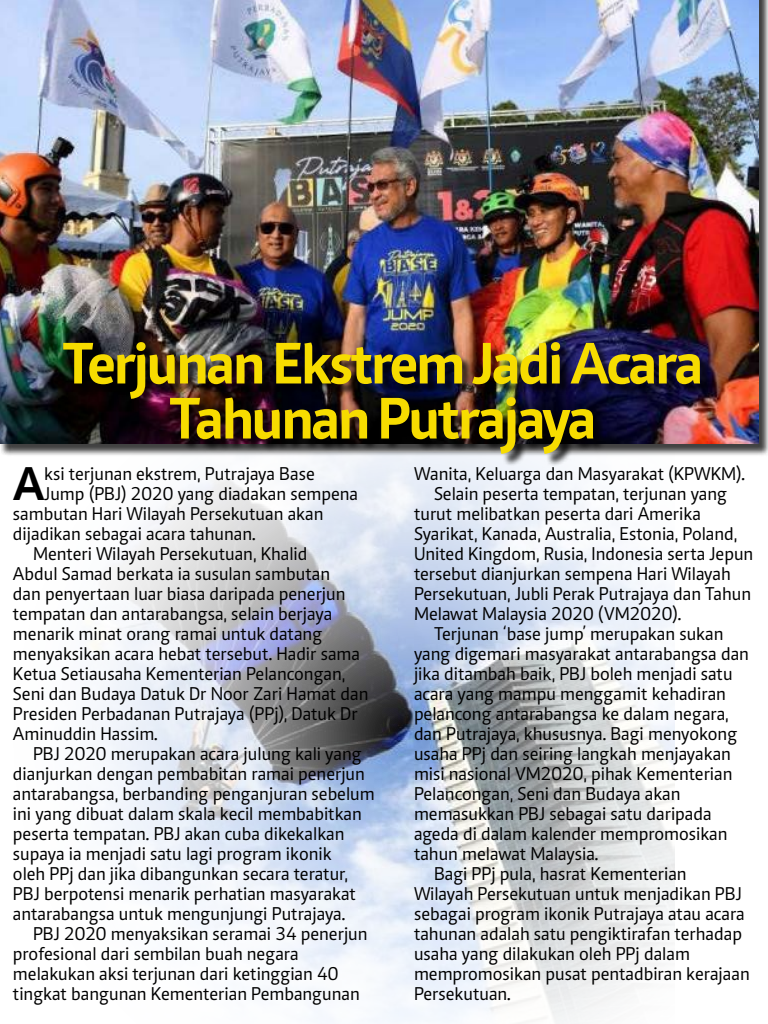
<style>
.page{position:relative;width:768px;height:1024px;background:#fff}
.page>*{position:absolute;margin:0;border:0;box-sizing:border-box;transform-origin:0 0}
.t1{font:700 60px/55px "Caput";letter-spacing:-.04em;color:#f7dc00;text-align:center}
.t2{font:700 48.5px "Caput";color:#000}
.t3{font:19px "Caput";color:#000}
</style>
<div class="page">
<img style="left:92px;top:466px;width:583px;height:558px">
<img style="left:0;top:0;width:758px;height:444px">
<div style="left:65px;top:343px;width:648px;height:123px;background:#000;opacity:.75"></div>
<h1 class="t1" style="left:63px;top:335px;width:642px">Terjunan Ekstrem Jadi Acara<br>Tahunan Putrajaya</h1>
<p class="t3" style="left:414px;top:463px;width:332px">Wanita, Keluarga dan Masyarakat (KPWKM).</p>
<p class="t3" style="left:434px;top:483px;width:295px">Selain peserta tempatan, terjunan yang</p>
<p class="t3" style="left:414px;top:503px;width:288px">turut melibatkan peserta dari Amerika</p>
<p class="t3" style="left:414px;top:523px;width:325px">Syarikat, Kanada, Australia, Estonia, Poland,</p>
<p class="t3" style="left:414px;top:543px;width:341px">United Kingdom, Rusia, Indonesia serta Jepun</p>
<p class="t3" style="left:414px;top:563px;width:318px">tersebut dianjurkan sempena Hari Wilayah</p>
<p class="t3" style="left:414px;top:583px;width:339px">Persekutuan, Jubli Perak Putrajaya dan Tahun</p>
<p class="t3" style="left:414px;top:603px;width:269px">Melawat Malaysia 2020 (VM2020).</p>
<p class="t3" style="left:434px;top:623px;width:291px">Terjunan ‘base jump’ merupakan sukan</p>
<p class="t3" style="left:414px;top:643px;width:337px">yang digemari masyarakat antarabangsa dan</p>
<p class="t3" style="left:414px;top:663px;width:320px">jika ditambah baik, PBJ boleh menjadi satu</p>
<p class="t3" style="left:414px;top:683px;width:314px">acara yang mampu menggamit kehadiran</p>
<p class="t3" style="left:414px;top:703px;width:316px">pelancong antarabangsa ke dalam negara,</p>
<p class="t3" style="left:414px;top:723px;width:325px">dan Putrajaya, khususnya. Bagi menyokong</p>
<p class="t3" style="left:414px;top:743px;width:318px">usaha PPj dan seiring langkah menjayakan</p>
<p class="t3" style="left:414px;top:763px;width:320px">misi nasional VM2020, pihak Kementerian</p>
<p class="t3" style="left:414px;top:783px;width:268px">Pelancongan, Seni dan Budaya akan</p>
<p class="t3" style="left:414px;top:803px;width:299px">memasukkan PBJ sebagai satu daripada</p>
<p class="t3" style="left:414px;top:823px;width:315px">ageda di dalam kalender mempromosikan</p>
<p class="t3" style="left:414px;top:843px;width:186px">tahun melawat Malaysia.</p>
<p class="t3" style="left:434px;top:863px;width:254px">Bagi PPj pula, hasrat Kementerian</p>
<p class="t3" style="left:414px;top:883px;width:329px">Wilayah Persekutuan untuk menjadikan PBJ</p>
<p class="t3" style="left:414px;top:903px;width:332px">sebagai program ikonik Putrajaya atau acara</p>
<p class="t3" style="left:414px;top:923px;width:330px">tahunan adalah satu pengiktirafan terhadap</p>
<p class="t3" style="left:414px;top:943px;width:277px">usaha yang dilakukan oleh PPj dalam</p>
<p class="t3" style="left:414px;top:963px;width:337px">mempromosikan pusat pentadbiran kerajaan</p>
<p class="t3" style="left:414px;top:983px;width:98px">Persekutuan.</p>
<h2 class="t2" style="left:13px;top:454px;width:33px">A</h2>
<p class="t3" style="left:44px;top:463px;width:272px">ksi terjunan ekstrem, Putrajaya Base</p>
<p class="t3" style="left:44px;top:483px;width:315px">Jump (PBJ) 2020 yang diadakan sempena</p>
<p class="t3" style="left:13px;top:503px;width:312px">sambutan Hari Wilayah Persekutuan akan</p>
<p class="t3" style="left:13px;top:523px;width:244px">dijadikan sebagai acara tahunan.</p>
<p class="t3" style="left:33px;top:543px;width:276px">Menteri Wilayah Persekutuan, Khalid</p>
<p class="t3" style="left:13px;top:563px;width:319px">Abdul Samad berkata ia susulan sambutan</p>
<p class="t3" style="left:13px;top:583px;width:334px">dan penyertaan luar biasa daripada penerjun</p>
<p class="t3" style="left:13px;top:603px;width:321px">tempatan dan antarabangsa, selain berjaya</p>
<p class="t3" style="left:13px;top:623px;width:311px">menarik minat orang ramai untuk datang</p>
<p class="t3" style="left:13px;top:643px;width:349px">menyaksikan acara hebat tersebut. Hadir sama</p>
<p class="t3" style="left:13px;top:663px;width:334px">Ketua Setiausaha Kementerian Pelancongan,</p>
<p class="t3" style="left:13px;top:683px;width:357px">Seni dan Budaya Datuk Dr Noor Zari Hamat dan</p>
<p class="t3" style="left:13px;top:703px;width:346px">Presiden Perbadanan Putrajaya (PPj), Datuk Dr</p>
<p class="t3" style="left:13px;top:723px;width:146px">Aminuddin Hassim.</p>
<p class="t3" style="left:33px;top:743px;width:330px">PBJ 2020 merupakan acara julung kali yang</p>
<p class="t3" style="left:13px;top:763px;width:354px">dianjurkan dengan pembabitan ramai penerjun</p>
<p class="t3" style="left:13px;top:783px;width:363px">antarabangsa, berbanding penganjuran sebelum</p>
<p class="t3" style="left:13px;top:803px;width:350px">ini yang dibuat dalam skala kecil membabitkan</p>
<p class="t3" style="left:13px;top:823px;width:333px">peserta tempatan. PBJ akan cuba dikekalkan</p>
<p class="t3" style="left:13px;top:843px;width:320px">supaya ia menjadi satu lagi program ikonik</p>
<p class="t3" style="left:13px;top:863px;width:337px">oleh PPj dan jika dibangunkan secara teratur,</p>
<p class="t3" style="left:13px;top:883px;width:345px">PBJ berpotensi menarik perhatian masyarakat</p>
<p class="t3" style="left:13px;top:903px;width:334px">antarabangsa untuk mengunjungi Putrajaya.</p>
<p class="t3" style="left:33px;top:923px;width:336px">PBJ 2020 menyaksikan seramai 34 penerjun</p>
<p class="t3" style="left:13px;top:943px;width:287px">profesional dari sembilan buah negara</p>
<p class="t3" style="left:13px;top:963px;width:327px">melakukan aksi terjunan dari ketinggian 40</p>
<p class="t3" style="left:13px;top:983px;width:348px">tingkat bangunan Kementerian Pembangunan</p>
</div>
